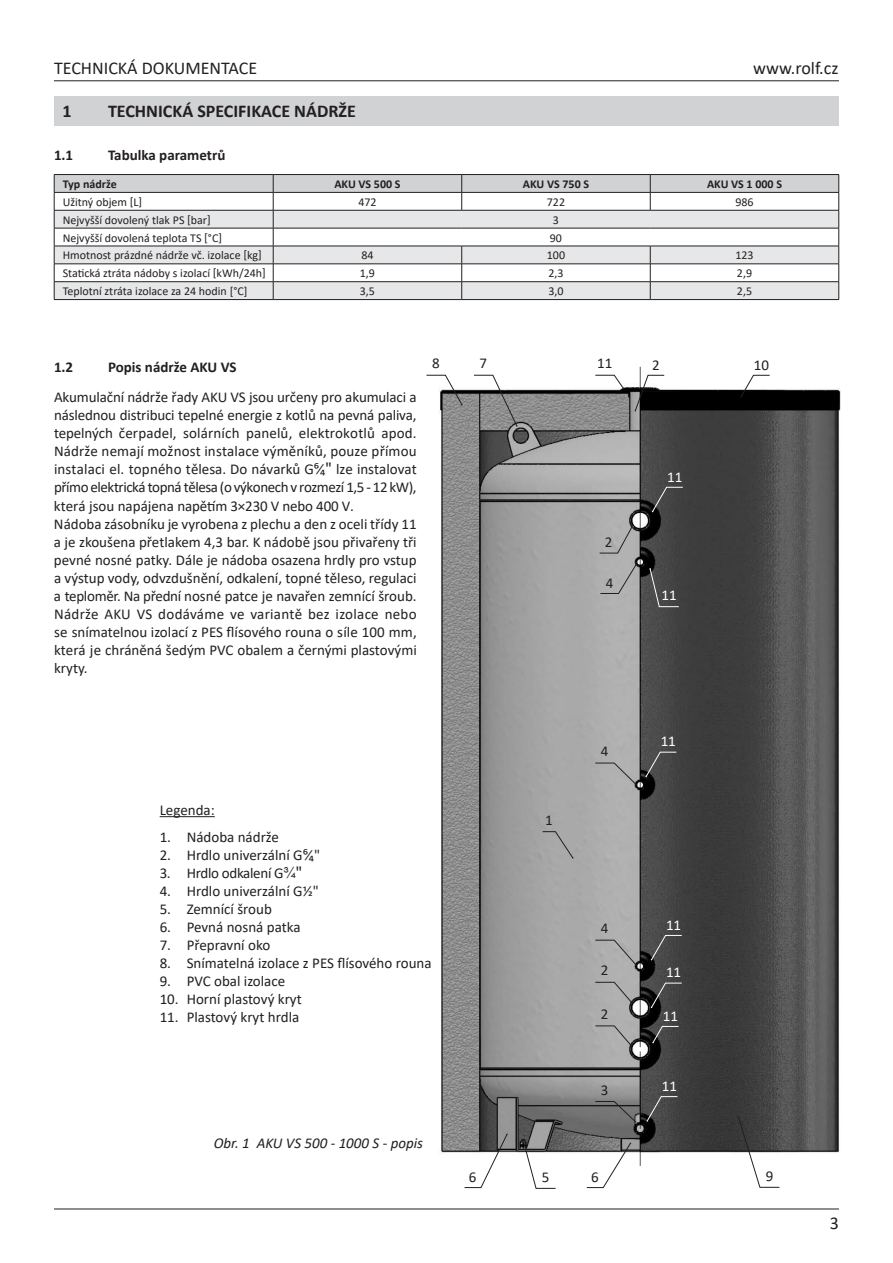
<style>
.page{position:relative;width:893px;height:1263px;background:#fff}
.page>*{position:absolute;margin:0;border:0;box-sizing:border-box;transform-origin:0 0}
.t1{font:18px "Calibri";color:#231f20}
.t2{font:700 18px "Calibri";color:#231f20}
.t3{font:15px/18px "Calibri";color:#231f20}
.t4{font:700 15px "Calibri";color:#231f20}
.t5{font:italic 15px "Calibri";color:#231f20}
.t6{font:15px "Calibri";letter-spacing:-.02em;color:#231f20}
.t7{font:15px "Calibri";color:#fff}
.t8{font:12px "Calibri";color:#231f20}
.t9{font:700 12px "Calibri";color:#231f20}
.s1{font-family:"Verdana"}
.s2{font-family:"Century Gothic"}
</style>
<div class="page">
<img style="left:426px;top:366px;width:415px;height:800px">
<hr style="left:160px;top:816px;width:55px;height:1px;background:#231f20">
<hr style="left:54px;top:1208px;width:785px;height:1px;background:#231f20">
<hr style="left:54px;top:80px;width:785px;height:1px;background:#231f20">
<div style="left:54px;top:96px;width:785px;height:29px;background:#d1d2d4"></div>
<hr style="left:54px;top:174px;width:219px;height:1px;background:#231f20">
<hr style="left:273px;top:174px;width:189px;height:1px;background:#231f20">
<hr style="left:462px;top:174px;width:188px;height:1px;background:#231f20">
<hr style="left:650px;top:174px;width:189px;height:1px;background:#231f20">
<svg style="left:54px;top:175px;width:785px;height:124px"></svg>
<hr style="left:54px;top:299px;width:219px;height:1px;background:#231f20">
<hr style="left:273px;top:299px;width:189px;height:1px;background:#231f20">
<hr style="left:462px;top:299px;width:188px;height:1px;background:#231f20">
<hr style="left:650px;top:299px;width:189px;height:1px;background:#231f20">
<svg style="left:542px;top:831px;width:31px;height:27px"></svg>
<svg style="left:600px;top:564px;width:37px;height:30px"></svg>
<svg style="left:599px;top:526px;width:34px;height:27px"></svg>
<svg style="left:738px;top:1116px;width:42px;height:72px"></svg>
<svg style="left:649px;top:568px;width:30px;height:39px"></svg>
<svg style="left:523px;top:1143px;width:33px;height:46px"></svg>
<svg style="left:464px;top:1133px;width:44px;height:55px"></svg>
<svg style="left:586px;top:1142px;width:45px;height:46px"></svg>
<svg style="left:595px;top:763px;width:41px;height:22px"></svg>
<svg style="left:595px;top:982px;width:37px;height:20px"></svg>
<svg style="left:595px;top:1025px;width:37px;height:21px"></svg>
<svg style="left:595px;top:1101px;width:41px;height:21px"></svg>
<svg style="left:595px;top:940px;width:42px;height:25px"></svg>
<svg style="left:635px;top:375px;width:30px;height:36px"></svg>
<svg style="left:740px;top:375px;width:30px;height:23px"></svg>
<svg style="left:651px;top:983px;width:31px;height:25px"></svg>
<svg style="left:651px;top:935px;width:31px;height:25px"></svg>
<svg style="left:647px;top:1096px;width:31px;height:25px"></svg>
<svg style="left:652px;top:1026px;width:27px;height:17px"></svg>
<svg style="left:645px;top:752px;width:32px;height:25px"></svg>
<svg style="left:652px;top:487px;width:31px;height:25px"></svg>
<svg style="left:474px;top:375px;width:43px;height:52px"></svg>
<svg style="left:426px;top:375px;width:37px;height:30px"></svg>
<svg style="left:595px;top:375px;width:29px;height:14px"></svg>
<p class="t1" style="left:54px;top:55px;width:205px">TECHNICKÁ DOKUMENTACE</p>
<p class="t1" style="left:753px;top:55px;width:87px">www.rolf.cz</p>
<p class="t2" style="left:63px;top:99px;width:11px">1</p>
<p class="t2" style="left:108px;top:99px;width:249px">TECHNICKÁ SPECIFIKACE NÁDRŽE</p>
<p class="t4" style="left:54px;top:144px;width:21px">1.1</p>
<p class="t4" style="left:108px;top:144px;width:119px">Tabulka parametrů</p>
<p class="t9" style="left:63px;top:175px;width:56px">Typ nádrže</p>
<p class="t9" style="left:334px;top:175px;width:68px">AKU VS 500 S</p>
<p class="t9" style="left:523px;top:175px;width:68px">AKU VS 750 S</p>
<p class="t9" style="left:707px;top:175px;width:77px">AKU VS 1 000 S</p>
<p class="t8" style="left:63px;top:193px;width:81px">Užitný objem [L]</p>
<p class="t8" style="left:358px;top:193px;width:20px">472</p>
<p class="t8" style="left:547px;top:193px;width:20px">722</p>
<p class="t8" style="left:735px;top:193px;width:20px">986</p>
<p class="t8" style="left:63px;top:211px;width:150px">Nejvyšší dovolený tlak PS [bar]</p>
<p class="t8" style="left:553px;top:211px;width:8px">3</p>
<p class="t8" style="left:63px;top:229px;width:161px">Nejvyšší dovolená teplota TS [°C]</p>
<p class="t8" style="left:550px;top:229px;width:14px">90</p>
<p class="t8" style="left:63px;top:247px;width:201px">Hmotnost prázdné nádrže vč. izolace [kg]</p>
<p class="t8" style="left:361px;top:247px;width:14px">84</p>
<p class="t8" style="left:547px;top:247px;width:20px">100</p>
<p class="t8" style="left:735px;top:247px;width:20px">123</p>
<p class="t8" style="left:63px;top:265px;width:205px">Statická ztráta nádoby s izolací [kWh/24h]</p>
<p class="t8" style="left:360px;top:265px;width:17px">1,9</p>
<p class="t8" style="left:548px;top:265px;width:17px">2,3</p>
<p class="t8" style="left:737px;top:265px;width:17px">2,9</p>
<p class="t8" style="left:63px;top:283px;width:186px">Teplotní ztráta izolace za 24 hodin [°C]</p>
<p class="t8" style="left:360px;top:283px;width:17px">3,5</p>
<p class="t8" style="left:548px;top:283px;width:17px">3,0</p>
<p class="t8" style="left:737px;top:283px;width:17px">2,5</p>
<p class="t4" style="left:54px;top:357px;width:21px">1.2</p>
<p class="t4" style="left:108px;top:357px;width:130px">Popis nádrže AKU VS</p>
<p class="t3" style="left:54px;top:388px;width:364px">Akumulační nádrže řady AKU VS jsou určeny pro akumulaci a následnou distribuci tepelné energie z kotlů na pevná paliva, tepelných čerpadel, solárních panelů, elektrokotlů apod.<br>Nádrže nemají možnost instalace výměníků, pouze přímou instalaci el. topného tělesa. Do návarků G⁶⁄₄<span class="s1">"</span> lze instalovat přímo elektrická topná tělesa (o výkonech v rozmezí 1,5 - 12 kW), která jsou napájena napětím 3×230 V nebo 400 V.<br>Nádoba zásobníku je vyrobena z plechu a den z oceli třídy 11 a je zkoušena přetlakem 4,3 bar. K nádobě jsou přivařeny tři pevné nosné patky. Dále je nádoba osazena hrdly pro vstup a výstup vody, odvzdušnění, odkalení, topné těleso, regulaci a teploměr. Na přední nosné patce je navařen zemnící šroub.<br>Nádrže AKU VS dodáváme ve variantě bez izolace nebo se snímatelnou izolací z PES flísového rouna o síle 100 mm, která je chráněná šedým PVC obalem a černými plastovými kryty.</p>
<p class="t3" style="left:432px;top:354px;width:9px">8</p>
<p class="t3" style="left:479px;top:354px;width:9px">7</p>
<p class="t3" style="left:597px;top:354px;width:17px">11</p>
<p class="t3" style="left:605px;top:533px;width:9px">2</p>
<p class="t3" style="left:606px;top:573px;width:9px">4</p>
<p class="t3" style="left:601px;top:742px;width:9px">4</p>
<p class="t3" style="left:160px;top:801px;width:57px">Legenda:</p>
<p class="t3" style="left:160px;top:828px;width:121px">1. Nádoba nádrže</p>
<p class="t3" style="left:160px;top:846px;width:162px">2. Hrdlo univerzální G⁶⁄₄"</p>
<p class="t6" style="left:160px;top:862px;width:144px">3. Hrdlo odkalení G<span class="s2">¾</span><span class="s1">"</span></p>
<p class="t3" style="left:160px;top:882px;width:161px">4. Hrdlo univerzální G½"</p>
<p class="t3" style="left:160px;top:900px;width:114px">5. Zemnící šroub</p>
<p class="t3" style="left:160px;top:918px;width:142px">6. Pevná nosná patka</p>
<p class="t3" style="left:160px;top:936px;width:112px">7. Přepravní oko</p>
<p class="t3" style="left:160px;top:954px;width:273px">8. Snímatelná izolace z PES flísového rouna</p>
<p class="t3" style="left:160px;top:972px;width:127px">9. PVC obal izolace</p>
<p class="t3" style="left:160px;top:990px;width:144px">10. Horní plastový kryt</p>
<p class="t3" style="left:160px;top:1008px;width:141px">11. Plastový kryt hrdla</p>
<p class="t5" style="left:214px;top:1132px;width:211px">Obr. 1 AKU VS 500 - 1000 S - popis</p>
<p class="t3" style="left:545px;top:811px;width:9px">1</p>
<p class="t3" style="left:601px;top:919px;width:9px">4</p>
<p class="t3" style="left:601px;top:961px;width:9px">2</p>
<p class="t3" style="left:601px;top:1005px;width:9px">2</p>
<p class="t3" style="left:601px;top:1080px;width:9px">3</p>
<p class="t3" style="left:469px;top:1168px;width:9px">6</p>
<p class="t3" style="left:542px;top:1167px;width:9px">5</p>
<p class="t3" style="left:591px;top:1168px;width:9px">6</p>
<p class="t3" style="left:652px;top:355px;width:9px">2</p>
<p class="t3" style="left:754px;top:355px;width:17px">10</p>
<p class="t7" style="left:667px;top:466px;width:17px">11</p>
<p class="t7" style="left:661px;top:585px;width:17px">11</p>
<p class="t7" style="left:661px;top:731px;width:17px">11</p>
<p class="t7" style="left:666px;top:914px;width:17px">11</p>
<p class="t7" style="left:666px;top:962px;width:17px">11</p>
<p class="t7" style="left:663px;top:1005px;width:17px">11</p>
<p class="t7" style="left:662px;top:1075px;width:17px">11</p>
<p class="t3" style="left:766px;top:1166px;width:9px">9</p>
<p class="t1" style="left:830px;top:1210px;width:11px">3</p>
</div>
